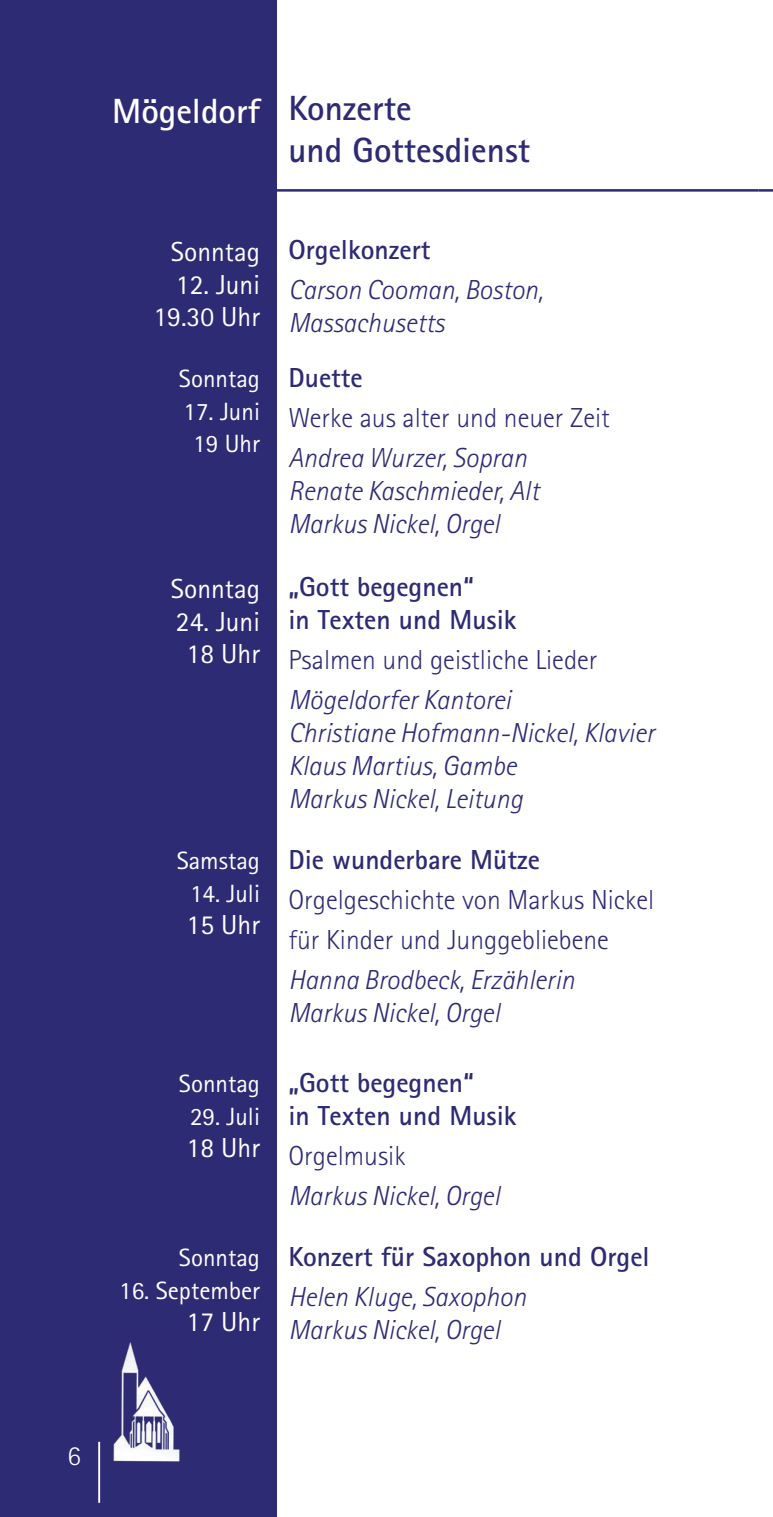
<style>
.page{position:relative;width:773px;height:1517px;background:#fff}
.page>*{position:absolute;margin:0;border:0;box-sizing:border-box;transform-origin:0 0}
.t1{font:700 35px/39px "Rotis Sans Serif";color:#2d2b74}
.t2{font:italic 300 27.5px/33px "Rotis Sans Serif";color:#2d2b74}
.t3{font:700 27.5px/33px "Rotis Sans Serif";color:#2d2b74}
.t4{font:300 27.5px/40px "Rotis Sans Serif";color:#2d2b74}
.t5{font:27.5px/32.5px "Rotis Sans Serif";color:#fff;text-align:right}
.t6{font:300 27.5px "Rotis Sans Serif";color:#fff}
.t7{font:25px/32.5px "Rotis Sans Serif";color:#fff;text-align:center}
.s1{color:#fff}
</style>
<div class="page">
<div style="left:0;top:0;width:276px;height:1517px;background:#2d2b74"></div>
<hr style="left:98px;top:1441px;width:2px;height:61px;background:#fff">
<img style="left:113px;top:1342px;width:67px;height:120px">
<hr style="left:274px;top:189px;width:484px;height:3px;background:#2d2b74">
<hr style="left:758px;top:189px;width:14px;height:3px;background:#2d2b74">
<p class="t1" style="left:288px;top:91px;width:243px;text-indent:-176px"><span class="s1">Mögeldorf</span> Konzerte<br>und Gottesdienst</p>
<p class="t5" style="left:171px;top:235px;width:91px">Sonntag</p>
<p class="t5" style="left:153px;top:268px;width:108px">12. Juni<br>19.30 Uhr</p>
<p class="t3" style="left:288px;top:233px;width:144px">Orgelkonzert</p>
<p class="t2" style="left:288px;top:274px;width:256px">Carson Cooman, Boston,<br>Massachusetts</p>
<p class="t7" style="left:179px;top:362px;width:82px">Sonntag</p>
<p class="t7" style="left:183px;top:395px;width:78px">17. Juni<br>19 Uhr</p>
<p class="t3" style="left:288px;top:360px;width:76px">Duette</p>
<p class="t4" style="left:288px;top:398px;width:323px">Werke aus alter und neuer Zeit</p>
<p class="t2" style="left:288px;top:442px;width:252px">Andrea Wurzer, Sopran<br>Renate Kaschmieder, Alt<br>Markus Nickel, Orgel</p>
<p class="t5" style="left:171px;top:572px;width:91px">Sonntag</p>
<p class="t5" style="left:176px;top:605px;width:86px;text-align:center">24. Juni<br>18 Uhr</p>
<p class="t3" style="left:288px;top:569px;width:230px">„Gott begegnen“<br>in Texten und Musik</p>
<p class="t4" style="left:288px;top:640px;width:311px">Psalmen und geistliche Lieder</p>
<p class="t2" style="left:288px;top:684px;width:368px">Mögeldorfer Kantorei<br>Christiane Hofmann-Nickel, Klavier<br>Klaus Martius, Gambe<br>Markus Nickel, Leitung</p>
<p class="t7" style="left:177px;top:844px;width:85px">Samstag</p>
<p class="t7" style="left:190px;top:876px;width:71px">14. Juli</p>
<p class="t5" style="left:187px;top:908px;width:75px">15 Uhr</p>
<p class="t3" style="left:288px;top:842px;width:253px">Die wunderbare Mütze</p>
<p class="t4" style="left:288px;top:879px;width:367px">Orgelgeschichte von Markus Nickel für Kinder und Junggebliebene</p>
<p class="t2" style="left:288px;top:964px;width:288px">Hanna Brodbeck, Erzählerin<br>Markus Nickel, Orgel</p>
<p class="t7" style="left:179px;top:1067px;width:82px">Sonntag</p>
<p class="t7" style="left:190px;top:1100px;width:71px">29. Juli</p>
<p class="t5" style="left:187px;top:1131px;width:75px">18 Uhr</p>
<p class="t3" style="left:288px;top:1065px;width:230px">„Gott begegnen“<br>in Texten und Musik</p>
<p class="t4" style="left:288px;top:1136px;width:119px">Orgelmusik</p>
<p class="t2" style="left:288px;top:1180px;width:213px">Markus Nickel, Orgel</p>
<p class="t7" style="left:179px;top:1241px;width:82px">Sonntag</p>
<p class="t7" style="left:119px;top:1273px;width:142px">16. September</p>
<p class="t5" style="left:187px;top:1305px;width:75px">17 Uhr</p>
<p class="t3" style="left:288px;top:1239px;width:363px">Konzert für Saxophon und Orgel</p>
<p class="t2" style="left:288px;top:1280px;width:239px">Helen Kluge, Saxophon<br>Markus Nickel, Orgel</p>
<p class="t6" style="left:67px;top:1440px;width:15px">6</p>
</div>
